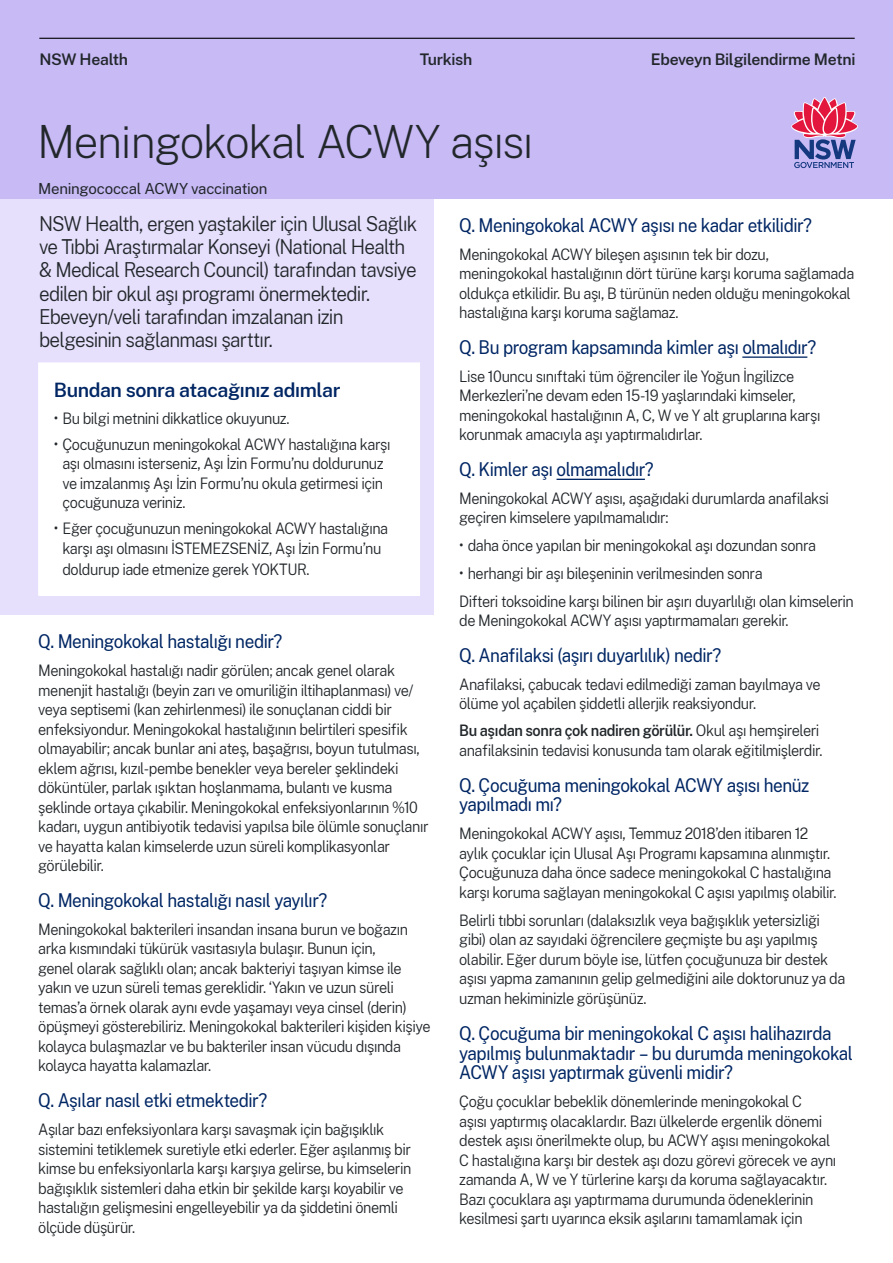
<style>
.page{position:relative;width:893px;height:1263px;background:#fff}
.page>*{position:absolute;margin:0;border:0;box-sizing:border-box;transform-origin:0 0}
.t1{font:200 45px "Public Sans NSW";letter-spacing:-.03em;color:#22272b}
.t2{font:300 20.25px/23.2px "Public Sans NSW";letter-spacing:-.04em;color:#22272b;scale:.93 1}
.t3{font:600 19.5px "Public Sans NSW";letter-spacing:-.02em;color:#002664}
.t4{font:18.75px/19.5px "Public Sans NSW";letter-spacing:-.025em;color:#002664;scale:.91 1}
.t5{font:600 15.75px "Public Sans NSW";letter-spacing:-.02em;color:#22272b}
.t6{font:300 15.6px/19.5px "Public Sans NSW";letter-spacing:-.03em;color:#22272b;scale:.93 1}
.t7{font:15px "Public Sans NSW";letter-spacing:-.02em;color:#22272b}
.s1{font-size:16.2px}
.s2{font-weight:600}
</style>
<div class="page">
<div style="left:0;top:0;width:893px;height:199px;background:#c7baf5"></div>
<div style="left:0;top:199px;width:434px;height:415px;background:#e6e0fc"></div>
<hr style="left:742px;top:356px;width:65px;height:2px;background:#002664">
<hr style="left:557px;top:479px;width:88px;height:1px;background:#002664">
<div style="left:39px;top:363px;width:381px;height:232px;background:#fff"></div>
<div style="left:38px;top:362px;width:382px;height:233px;border:1px solid #fff"></div>
<hr style="left:39px;top:38px;width:816px;height:1px;background:#000">
<svg style="left:791px;top:97px;width:67px;height:71px"></svg>
<p class="t5" style="left:39px;top:47px;width:90px">NSW Health</p>
<p class="t5" style="left:420px;top:47px;width:54px">Turkish</p>
<p class="t5" style="left:651px;top:47px;width:206px">Ebeveyn Bilgilendirme Metni</p>
<h1 class="t1" style="left:37px;top:109px;width:490px">Meni̇ngokokal ACWY aşısı</h1>
<p class="t7" style="left:38px;top:178px;width:231px">Meningococcal ACWY vaccination</p>
<p class="t2" style="left:39px;top:210px;width:408px">NSW Health, ergen yaştakiler için Ulusal Sağlık ve Tıbbi Araştırmalar Konseyi (National Health &amp; Medical Research Council) tarafından tavsiye edilen bir okul aşı programı önermektedir.<br>Ebeveyn/veli tarafından imzalanan izin belgesinin sağlanması şarttır.</p>
<p class="t3" style="left:54px;top:375px;width:288px">Bundan sonra atacağınız adımlar</p>
<p class="t6" style="left:54px;top:407px;width:255px"><span class="s1">•</span> Bu bilgi metnini dikkatlice okuyunuz.</p>
<p class="t6" style="left:62px;top:433px;width:354px;text-indent:-9px"><span class="s1">•</span> Çocuğunuzun meningokokal ACWY hastalığına karşı aşı olmasını isterseniz, Aşı İzin Formu’nu doldurunuz ve imzalanmış Aşı İzin Formu’nu okula getirmesi için çocuğunuza veriniz.</p>
<p class="t6" style="left:54px;top:518px;width:361px;text-align:center"><span class="s1">•</span> Eğer çocuğunuzun meningokokal ACWY hastalığına karşı aşı olmasını İSTEMEZSENİZ, Aşı İzin Formu’nu</p>
<p class="t6" style="left:62px;top:558px;width:267px">doldurup iade etmenize gerek YOKTUR.</p>
<p class="t4" style="left:38px;top:630px;width:270px">Q. Meningokokal hastalığı nedir?</p>
<p class="t6" style="left:38px;top:660px;width:421px">Meningokokal hastalığı nadir görülen; ancak genel olarak menenjit hastalığı (beyin zarı ve omuriliğin iltihaplanması) ve/ veya septisemi (kan zehirlenmesi) ile sonuçlanan ciddi bir enfeksiyondur. Meningokokal hastalığının belirtileri spesifik olmayabilir; ancak bunlar ani ateş, başağrısı, boyun tutulması, eklem ağrısı, kızıl‑pembe benekler veya bereler şeklindeki döküntüler, parlak ışıktan hoşlanmama, bulantı ve kusma şeklinde ortaya çıkabilir. Meningokokal enfeksiyonlarının %10 kadarı, uygun antibiyotik tedavisi yapılsa bile ölümle sonuçlanır ve hayatta kalan kimselerde uzun süreli komplikasyonlar görülebilir.</p>
<p class="t4" style="left:38px;top:889px;width:319px">Q. Meningokokal hastalığı nasıl yayılır?</p>
<p class="t6" style="left:38px;top:918px;width:423px">Meningokokal bakterileri insandan insana burun ve boğazın arka kısmındaki tükürük vasıtasıyla bulaşır. Bunun için,<br>genel olarak sağlıklı olan; ancak bakteriyi taşıyan kimse ile yakın ve uzun süreli temas gereklidir. ‘Yakın ve uzun süreli temas’a örnek olarak aynı evde yaşamayı veya cinsel (derin) öpüşmeyi gösterebiliriz. Meningokokal bakterileri kişiden kişiye kolayca bulaşmazlar ve bu bakteriler insan vücudu dışında kolayca hayatta kalamazlar.</p>
<p class="t4" style="left:38px;top:1089px;width:253px">Q. Aşılar nasıl etki etmektedir?</p>
<p class="t6" style="left:38px;top:1119px;width:403px">Aşılar bazı enfeksiyonlara karşı savaşmak için bağışıklık sistemini tetiklemek suretiyle etki ederler. Eğer aşılanmış bir kimse bu enfeksiyonlarla karşı karşıya gelirse, bu kimselerin bağışıklık sistemleri daha etkin bir şekilde karşı koyabilir ve hastalığın gelişmesini engelleyebilir ya da şiddetini önemli ölçüde düşürür.</p>
<p class="t4" style="left:459px;top:214px;width:389px">Q. Meningokokal ACWY aşısı ne kadar etkilidir?</p>
<p class="t6" style="left:459px;top:243px;width:426px">Meningokokal ACWY bileşen aşısının tek bir dozu, meningokokal hastalığının dört türüne karşı koruma sağlamada oldukça etkilidir. Bu aşı, B türünün neden olduğu meningokokal hastalığına karşı koruma sağlamaz.</p>
<p class="t4" style="left:459px;top:336px;width:394px">Q. Bu program kapsamında kimler aşı olmalıdır?</p>
<p class="t6" style="left:459px;top:365px;width:390px">Lise 10uncu sınıftaki tüm öğrenciler ile Yoğun İngilizce Merkezleri’ne devam eden 15-19 yaşlarındaki kimseler, meningokokal hastalığının A, C, W ve Y alt gruplarına karşı korunmak amacıyla aşı yaptırmalıdırlar.</p>
<p class="t4" style="left:459px;top:458px;width:215px">Q. Kimler aşı olmamalıdır?</p>
<p class="t6" style="left:459px;top:487px;width:399px">Meningokokal ACWY aşısı, aşağıdaki durumlarda anafilaksi geçiren kimselere yapılmamalıdır:</p>
<p class="t6" style="left:459px;top:534px;width:385px"><span class="s1">•</span> daha önce yapılan bir meningokokal aşı dozundan sonra</p>
<p class="t6" style="left:459px;top:558px;width:426px;line-height:28px"><span class="s1">•</span> herhangi bir aşı bileşeninin verilmesinden sonra<br>Difteri toksoidine karşı bilinen bir aşırı duyarlılığı olan kimselerin</p>
<p class="t6" style="left:459px;top:610px;width:356px">de Meningokokal ACWY aşısı yaptırmamaları gerekir.</p>
<p class="t4" style="left:459px;top:644px;width:289px">Q. Anafilaksi (aşırı duyarlılık) nedir?</p>
<p class="t6" style="left:459px;top:673px;width:390px">Anafilaksi, çabucak tedavi edilmediği zaman bayılmaya ve ölüme yol açabilen şiddetli allerjik reaksiyondur.</p>
<p class="t6" style="left:459px;top:720px;width:392px"><span class="s2">Bu aşıdan sonra çok nadiren görülür.</span> Okul aşı hemşireleri anafilaksinin tedavisi konusunda tam olarak eğitilmişlerdir.</p>
<p class="t4" style="left:459px;top:774px;width:386px">Q. Çocuğuma meningokokal ACWY aşısı henüz yapılmadı mı?</p>
<p class="t6" style="left:459px;top:823px;width:407px">Meningokokal ACWY aşısı, Temmuz 2018’den itibaren 12 aylık çocuklar için Ulusal Aşı Programı kapsamına alınmıştır.<br>Çocuğunuza daha önce sadece meningokokal C hastalığına karşı koruma sağlayan meningokokal C aşısı yapılmış olabilir.</p>
<p class="t6" style="left:459px;top:909px;width:417px">Belirli tıbbi sorunları (dalaksızlık veya bağışıklık yetersizliği gibi) olan az sayıdaki öğrencilere geçmişte bu aşı yapılmış olabilir. Eğer durum böyle ise, lütfen çocuğunuza bir destek aşısı yapma zamanının gelip gelmediğini aile doktorunuz ya da uzman hekiminizle görüşünüz.</p>
<p class="t4" style="left:459px;top:1022px;width:434px">Q. Çocuğuma bir meningokokal C aşısı halihazırda yapılmış bulunmaktadır – bu durumda meningokokal<br>ACWY aşısı yaptırmak güvenli midir?</p>
<p class="t6" style="left:459px;top:1091px;width:407px">Çoğu çocuklar bebeklik dönemlerinde meningokokal C<br>aşısı yaptırmış olacaklardır. Bazı ülkelerde ergenlik dönemi destek aşısı önerilmekte olup, bu ACWY aşısı meningokokal C hastalığına karşı bir destek aşı dozu görevi görecek ve aynı zamanda A, W ve Y türlerine karşı da koruma sağlayacaktır.<br>Bazı çocuklara aşı yaptırmama durumunda ödeneklerinin kesilmesi şartı uyarınca eksik aşılarını tamamlamak için</p>
</div>
